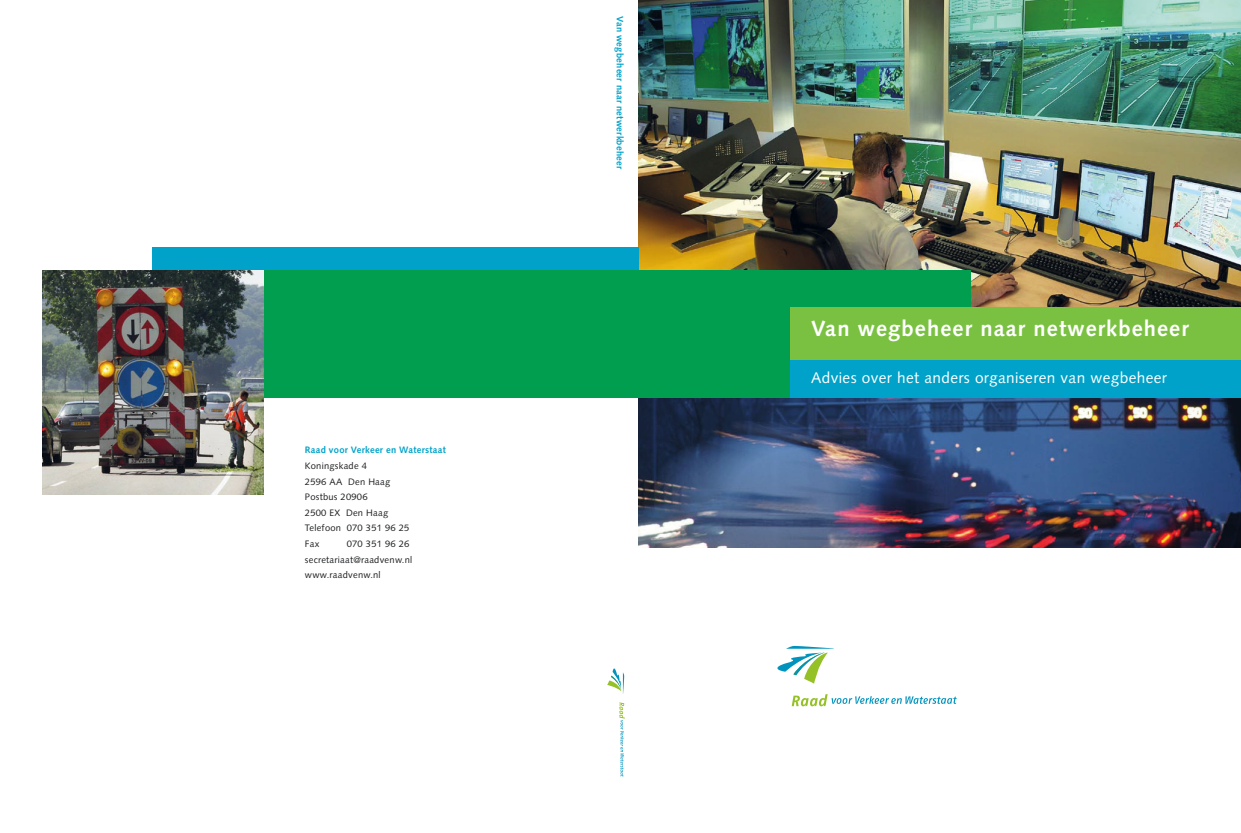
<style>
.page{position:relative;width:1241px;height:833px;background:#fff}
.page>*{position:absolute;margin:0;border:0;box-sizing:border-box;transform-origin:0 0}
.t1{font:700 22px "Syntax LT Std";letter-spacing:.05em;color:#fff}
.t2{font:15.38px "Syntax LT Std";letter-spacing:.025em;color:#fff}
.t3{font:9.38px/15.6px "Syntax LT Std";letter-spacing:.025em;color:#1d1e20}
.t4{font:700 9.38px "Syntax LT Std";letter-spacing:.025em;color:#00a2c9}
</style>
<div class="page">
<img style="left:638px;top:398px;width:602px;height:150px">
<img style="left:638px;top:0;width:602px;height:308px">
<div style="left:124px;top:270px;width:846px;height:128px;background:#009e4e"></div>
<svg style="left:777px;top:646px;width:56px;height:37px"></svg>
<svg style="left:791px;top:694px;width:165px;height:12px"></svg>
<div style="left:152px;top:248px;width:486px;height:22px;background:#00a2c9"></div>
<img style="left:43px;top:270px;width:220px;height:225px">
<svg style="left:607px;top:668px;width:17px;height:26px"></svg>
<svg style="left:619px;top:702px;width:5px;height:74px"></svg>
<div style="left:790px;top:308px;width:450px;height:52px;background:#7ac142"></div>
<div style="left:790px;top:360px;width:450px;height:38px;background:#00a2c9"></div>
<p class="t4" style="left:305px;top:446px;width:142px">Raad voor Verkeer en Waterstaat</p>
<p class="t3" style="left:305px;top:458px;width:106px">Koningskade 4<br>2596 AA Den Haag<br>Postbus 20906<br>2500 EX Den Haag<br>Telefoon 070 351 96 25<br>Fax</p>
<p class="t3" style="left:305px;top:537px;width:109px;text-indent:42px">070 351 96 26 secretariaat@raadvenw.nl www.raadvenw.nl</p>
<p class="t4" style="left:624px;top:16px;width:155px;rotate:90deg">Van wegbeheer naar netwerkbeheer</p>
<h1 class="t1" style="left:811px;top:319px;width:379px">Van wegbeheer naar netwerkbeheer</h1>
<h2 class="t2" style="left:811px;top:371px;width:357px">Advies over het anders organiseren van wegbeheer</h2>
</div>
